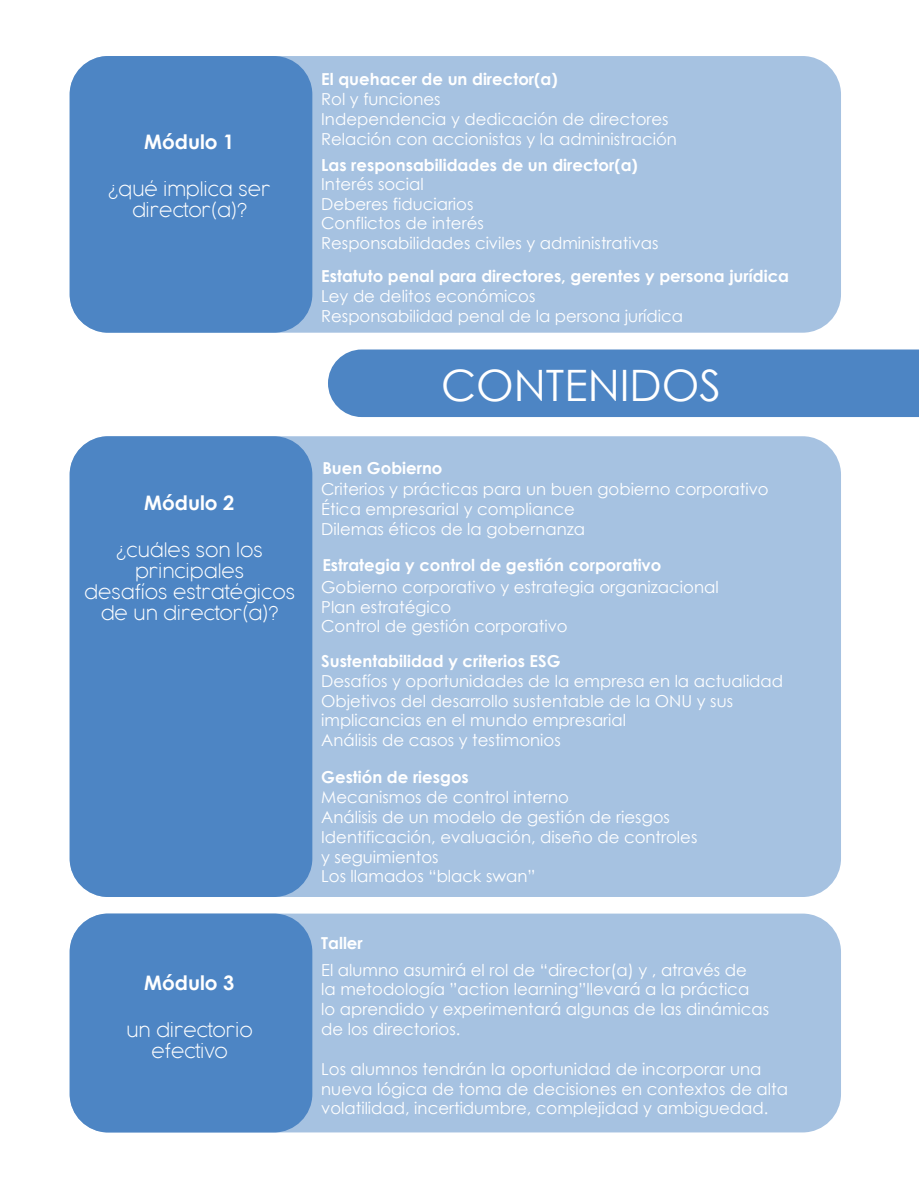
<style>
.page{position:relative;width:919px;height:1187px;background:#fff}
.page>*{position:absolute;margin:0;border:0;box-sizing:border-box;transform-origin:0 0}
.t1{font:43.35px "Century Gothic";color:#fff}
.t2{font:700 19.95px "Century Gothic";color:#fff}
.t3{font:200 17.7px/21.3px "COCOGOOSE";color:#fff;text-align:center}
.t4{font:16.5px/19.8px "Century Gothic";color:#fff}
.t5{font:700 16.5px "Century Gothic";color:#fff}
</style>
<div class="page">
<div style="left:328px;top:349px;width:590px;height:68px;background:#4d85c4"></div>
<div style="left:70px;top:56px;width:770px;height:277px;background:#a6c2e1;border-radius:38px"></div>
<div style="left:70px;top:56px;width:242px;height:277px;background:#4d85c4;border-radius:38px"></div>
<div style="left:70px;top:913px;width:770px;height:219px;background:#a6c2e1;border-radius:38px"></div>
<div style="left:70px;top:913px;width:242px;height:219px;background:#4d85c4;border-radius:38px"></div>
<div style="left:70px;top:436px;width:770px;height:460px;background:#a6c2e1;border-radius:38px"></div>
<div style="left:70px;top:436px;width:242px;height:460px;background:#4d85c4;border-radius:38px"></div>
<p class="t2" style="left:144px;top:127px;width:92px">Módulo 1</p>
<p class="t3" style="left:108px;top:178px;width:164px">¿qué implica ser director(a)?</p>
<p class="t2" style="left:144px;top:487px;width:92px">Módulo 2</p>
<p class="t3" style="left:84px;top:539px;width:212px">¿cuáles son los principales<br>desafíos estratégicos de un director(a)?</p>
<p class="t2" style="left:144px;top:967px;width:92px">Módulo 3</p>
<p class="t3" style="left:126px;top:1019px;width:128px">un directorio efectivo</p>
<p class="t5" style="left:321px;top:67px;width:238px">El quehacer de un director(a)</p>
<p class="t4" style="left:321px;top:89px;width:357px">Rol y funciones<br>Independencia y dedicación de directores<br>Relación con accionistas y la administración</p>
<p class="t5" style="left:321px;top:152px;width:318px">Las responsabilidades de un director(a)</p>
<p class="t4" style="left:321px;top:174px;width:339px">Interés social<br>Deberes fiduciarios<br>Conflictos de interés<br>Responsabilidades civiles y administrativas</p>
<p class="t5" style="left:321px;top:263px;width:469px">Estatuto penal para directores, gerentes y persona jurídica</p>
<p class="t4" style="left:321px;top:286px;width:363px">Ley de delitos económicos<br>Responsabilidad penal de la persona jurídica</p>
<h1 class="t1" style="left:441px;top:355px;width:281px">CONTENIDOS</h1>
<p class="t5" style="left:322px;top:455px;width:122px">Buen Gobierno</p>
<p class="t4" style="left:321px;top:479px;width:449px">Criterios y prácticas para un buen gobierno corporativo<br>Ética empresarial y compliance<br>Dilemas éticos de la gobernanza</p>
<p class="t5" style="left:322px;top:553px;width:340px">Estrategia y control de gestión corporativo</p>
<p class="t4" style="left:321px;top:576px;width:399px">Gobierno corporativo y estrategia organizacional<br>Plan estratégico<br>Control de gestión corporativo</p>
<p class="t5" style="left:321px;top:648px;width:241px">Sustentabilidad y criterios ESG</p>
<p class="t4" style="left:321px;top:670px;width:463px">Desafíos y oportunidades de la empresa en la actualidad Objetivos del desarrollo sustentable de la ONU y sus implicancias en el mundo empresarial<br>Análisis de casos y testimonios</p>
<p class="t5" style="left:321px;top:764px;width:149px">Gestión de riesgos</p>
<p class="t4" style="left:321px;top:787px;width:377px">Mecanismos de control interno<br>Análisis de un modelo de gestión de riesgos Identificación, evaluación, diseño de controles y seguimientos<br>Los llamados “black swan”</p>
<p class="t5" style="left:321px;top:930px;width:43px">Taller</p>
<p class="t4" style="left:321px;top:959px;width:449px">El alumno asumirá el rol de “director(a) y , através de<br>la metodología ”action learning”llevará a la práctica<br>lo aprendido y experimentará algunas de las dinámicas de los directorios.</p>
<p class="t4" style="left:321px;top:1058px;width:468px">Los alumnos tendrán la oportunidad de incorporar una nueva lógica de toma de decisiones en contextos de alta volatilidad, incertidumbre, complejidad y ambiguedad.</p>
</div>
